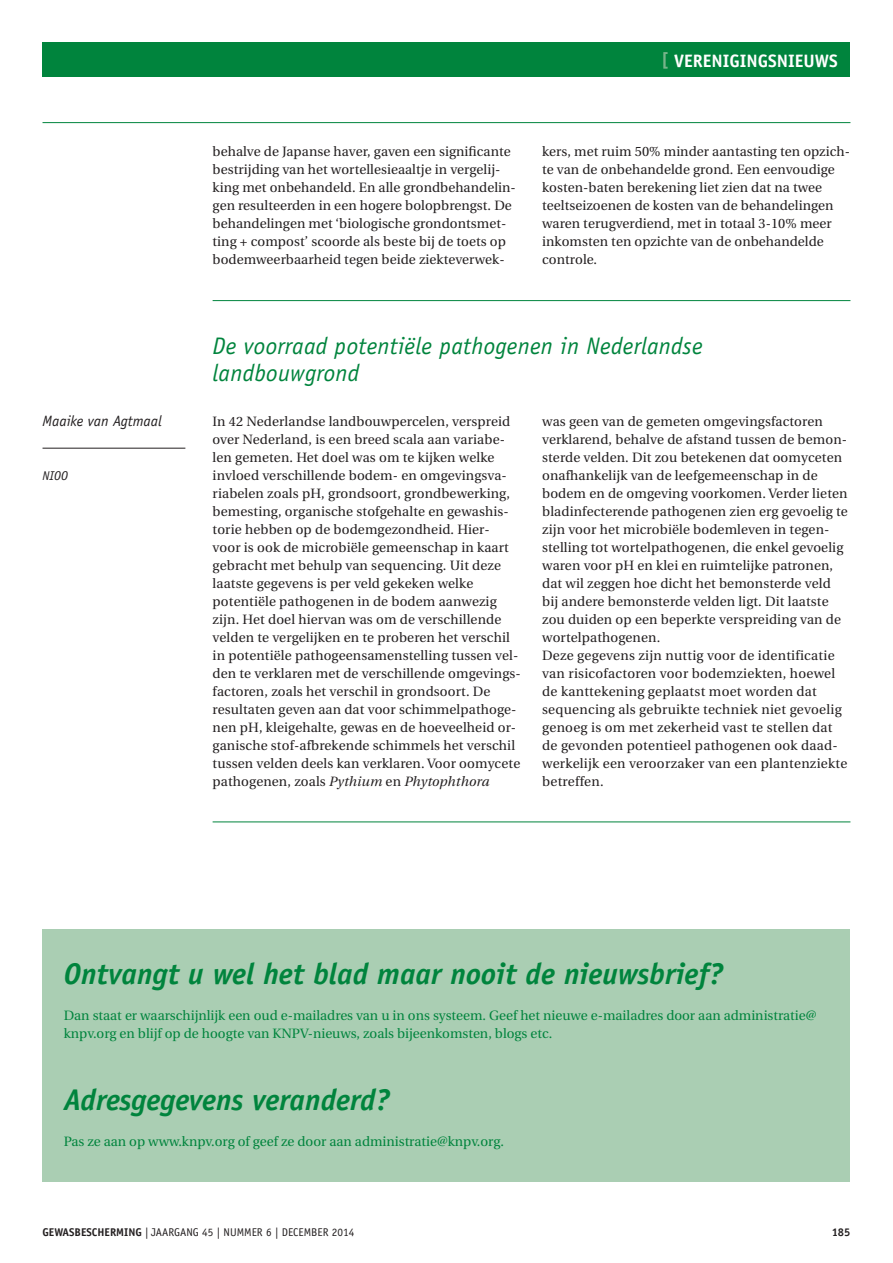
<style>
.page{position:relative;width:893px;height:1263px;background:#fff}
.page>*{position:absolute;margin:0;border:0;box-sizing:border-box;transform-origin:0 0}
.t1{font:italic 700 30px "Officina Sans";color:#00843d}
.t2{font:italic 24px/27px "Officina Sans";letter-spacing:.01em;color:#00843d}
.t3{font:700 18px "Officina Sans";color:#fff}
.t4{font:italic 15px "Officina Sans";color:#231f20}
.t5{font:13.5px/18px "Utopia";letter-spacing:.01em;color:#231f20}
.t6{font:13.5px/18px "Utopia";color:#00843d}
.t7{font:italic 12.75px "Officina Sans";color:#231f20}
.t8{font:11.25px "Officina Sans";color:#231f20}
.t9{font:700 11.25px "Officina Sans";color:#231f20}
.s1{color:#77b48a}
.s2{font-style:italic}
.s3{font-weight:700}
</style>
<div class="page">
<div style="left:43px;top:43px;width:807px;height:34px;background:#00843d"></div>
<hr style="left:43px;top:122px;width:807px;height:1px;background:#00843d">
<hr style="left:43px;top:448px;width:142px;height:1px;background:#231f20">
<hr style="left:213px;top:300px;width:637px;height:1px;background:#00843d">
<hr style="left:213px;top:821px;width:637px;height:1px;background:#00843d">
<div style="left:43px;top:930px;width:807px;height:252px;background:#aaceb3"></div>
<h3 class="t3" style="left:661px;top:49px;width:178px"><span class="s1">[</span> VERENIGINGSNIEUWS</h3>
<p class="t5" style="left:213px;top:143px;width:305px">behalve de Japanse haver, gaven een significante bestrijding van het wortellesieaaltje in vergelij&shy;king met onbehandeld. En alle grondbehandelin&shy;gen resulteerden in een hogere bolopbrengst. De behandelingen met ‘biologische grondontsmet&shy;ting + compost’ scoorde als beste bij de toets op bodemweerbaarheid tegen beide ziekteverwek-</p>
<p class="t5" style="left:542px;top:143px;width:309px">kers, met ruim 50% minder aantasting ten opzich&shy;te van de onbehandelde grond. Een eenvoudige kosten-baten berekening liet zien dat na twee teeltseizoenen de kosten van de behandelingen waren terugverdiend, met in totaal 3-10% meer inkomsten ten opzichte van de onbehandelde controle.</p>
<p class="t4" style="left:43px;top:412px;width:121px">Maaike van Agtmaal</p>
<p class="t7" style="left:43px;top:468px;width:27px">NIOO</p>
<h2 class="t2" style="left:213px;top:333px;width:492px">De voorraad potentiële pathogenen in Nederlandse landbouwgrond</h2>
<p class="t5" style="left:213px;top:413px;width:310px">In 42 Nederlandse landbouwpercelen, verspreid over Nederland, is een breed scala aan variabe&shy;len gemeten. Het doel was om te kijken welke invloed verschillende bodem- en omgevingsva&shy;riabelen zoals pH, grondsoort, grondbewerking, bemesting, organische stofgehalte en gewashis&shy;torie hebben op de bodemgezondheid. Hier&shy;voor is ook de microbiële gemeenschap in kaart gebracht met behulp van sequencing. Uit deze laatste gegevens is per veld gekeken welke potentiële pathogenen in de bodem aanwezig zijn. Het doel hiervan was om de verschillende velden te vergelijken en te proberen het verschil in potentiële pathogeensamenstelling tussen vel&shy;den te verklaren met de verschillende omgevings&shy;factoren, zoals het verschil in grondsoort. De resultaten geven aan dat voor schimmelpathoge&shy;nen pH, kleigehalte, gewas en de hoeveelheid or&shy;ganische stof-afbrekende schimmels het verschil tussen velden deels kan verklaren. Voor oomycete pathogenen, zoals <span class="s2">Pythium</span> en <span class="s2">Phytophthora</span></p>
<p class="t5" style="left:542px;top:413px;width:307px">was geen van de gemeten omgevingsfactoren verklarend, behalve de afstand tussen de bemon&shy;sterde velden. Dit zou betekenen dat oomyceten onafhankelijk van de leefgemeenschap in de bodem en de omgeving voorkomen. Verder lieten bladinfecterende pathogenen zien erg gevoelig te zijn voor het microbiële bodemleven in tegen&shy;stelling tot wortelpathogenen, die enkel gevoelig waren voor pH en klei en ruimtelijke patronen, dat wil zeggen hoe dicht het bemonsterde veld bij andere bemonsterde velden ligt. Dit laatste zou duiden op een beperkte verspreiding van de wortelpathogenen.<br>Deze gegevens zijn nuttig voor de identificatie van risicofactoren voor bodemziekten, hoewel de kanttekening geplaatst moet worden dat sequencing als gebruikte techniek niet gevoelig genoeg is om met zekerheid vast te stellen dat de gevonden potentieel pathogenen ook daad&shy;werkelijk een veroorzaker van een plantenziekte betreffen.</p>
<h1 class="t1" style="left:64px;top:956px;width:661px">Ontvangt u wel het blad maar nooit de nieuwsbrief?</h1>
<p class="t6" style="left:64px;top:1007px;width:754px">Dan staat er waarschijnlijk een oud e-mailadres van u in ons systeem. Geef het nieuwe e-mailadres door aan administratie@ knpv.org en blijf op de hoogte van KNPV-nieuws, zoals bijeenkomsten, blogs etc.</p>
<h1 class="t1" style="left:64px;top:1082px;width:327px">Adresgegevens veranderd?</h1>
<p class="t6" style="left:64px;top:1133px;width:442px">Pas ze aan op www.knpv.org of geef ze door aan administratie@knpv.org.</p>
<p class="t8" style="left:43px;top:1226px;width:313px"><span class="s3">GEWASBESCHERMING</span> | JAARGANG 45 | NUMMER 6 | DECEMBER 2014</p>
<p class="t9" style="left:832px;top:1225px;width:20px">185</p>
</div>
